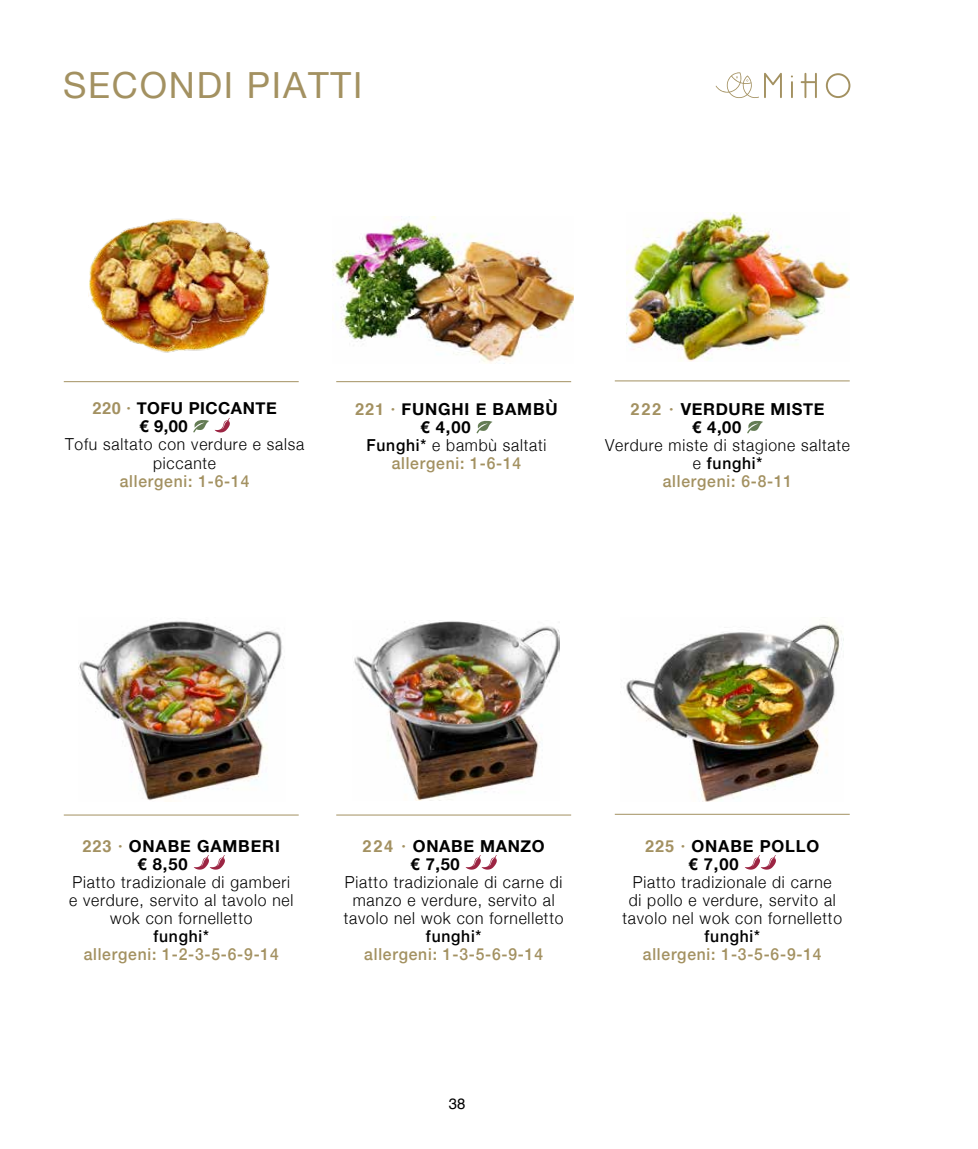
<style>
.page{position:relative;width:978px;height:1149px;background:#fff}
.page>*{position:absolute;margin:0;border:0;box-sizing:border-box;transform-origin:0 0}
.t1{font:36px "Helvetica Neue";letter-spacing:.05em;color:#a39161}
.t2{font:300 16.5px/18px "Helvetica Neue";letter-spacing:.05em;color:#000;text-align:center;scale:.95 1}
.t3{font:700 16.5px/18px "Helvetica Neue";letter-spacing:.04em;color:#000}
.t4{font:500 16.5px "Helvetica Neue";letter-spacing:.05em;color:#a39161;scale:.95 1}
.t5{font:500 16.5px "Helvetica Neue";letter-spacing:.05em;color:#000;scale:.95 1}
.t6{font:15px "Helvetica";color:#000}
.s1{font-family:"Helvetica";color:#a39161}
.s2{font-weight:500}
.s3{font-weight:500;color:#a39161}
</style>
<div class="page">
<svg style="left:801px;top:73px;width:16px;height:25px"></svg>
<svg style="left:826px;top:73px;width:24px;height:25px"></svg>
<svg style="left:791px;top:75px;width:2px;height:23px"></svg>
<svg style="left:716px;top:72px;width:66px;height:26px"></svg>
<img style="left:88px;top:218px;width:182px;height:135px">
<svg style="left:193px;top:420px;width:16px;height:12px"></svg>
<svg style="left:215px;top:418px;width:15px;height:14px"></svg>
<svg style="left:194px;top:855px;width:31px;height:14px"></svg>
<svg style="left:466px;top:855px;width:31px;height:14px"></svg>
<svg style="left:745px;top:855px;width:31px;height:14px"></svg>
<img style="left:626px;top:617px;width:216px;height:184px">
<img style="left:353px;top:621px;width:207px;height:179px">
<img style="left:78px;top:621px;width:204px;height:179px">
<hr style="left:64px;top:814px;width:235px;height:1px;background:#a39161">
<hr style="left:64px;top:381px;width:235px;height:1px;background:#a39161">
<hr style="left:336px;top:814px;width:235px;height:1px;background:#a39161">
<hr style="left:336px;top:381px;width:235px;height:1px;background:#a39161">
<hr style="left:615px;top:813px;width:235px;height:1px;background:#a39161">
<hr style="left:615px;top:380px;width:235px;height:1px;background:#a39161">
<svg style="left:477px;top:420px;width:15px;height:13px"></svg>
<svg style="left:747px;top:420px;width:16px;height:13px"></svg>
<img style="left:332px;top:217px;width:242px;height:146px">
<img style="left:627px;top:213px;width:223px;height:148px">
<h1 class="t1" style="left:63px;top:59px;width:301px">SECONDI PIATTI</h1>
<p class="t3" style="left:139px;top:400px;width:139px;text-indent:-47px"><span class="s1">220 ·</span> TOFU PICCANTE € 9,00</p>
<p class="t2" style="left:65px;top:434px;width:253px">Tofu saltato con verdure e salsa piccante</p>
<p class="t4" style="left:120px;top:467px;width:138px">allergeni: 1-6-14</p>
<p class="t3" style="left:355px;top:401px;width:204px"><span class="s1">221 ·</span> FUNGHI E BAMBÙ</p>
<p class="t3" style="left:420px;top:419px;width:51px">€ 4,00</p>
<p class="t2" style="left:366px;top:435px;width:191px"><span class="s2">Funghi*</span> e bambù saltati</p>
<p class="t4" style="left:392px;top:450px;width:138px">allergeni: 1-6-14</p>
<p class="t3" style="left:692px;top:401px;width:134px;text-indent:-62px"><span class="s1">222 ·</span> VERDURE MISTE € 4,00</p>
<p class="t2" style="left:605px;top:435px;width:259px">Verdure miste di stagione saltate e <span class="s2">funghi*<br></span><span class="s3">allergeni: 6-8-11</span></p>
<p class="t3" style="left:138px;top:836px;width:144px;text-indent:-55px"><span class="s1">223 ·</span> ONABE GAMBERI € 8,50</p>
<p class="t2" style="left:69px;top:871px;width:238px">Piatto tradizionale di gamberi e verdure, servito al tavolo nel wok con fornelletto</p>
<p class="t5" style="left:153px;top:922px;width:60px">funghi*</p>
<p class="t4" style="left:84px;top:940px;width:207px">allergeni: 1-2-3-5-6-9-14</p>
<p class="t3" style="left:411px;top:836px;width:136px;text-indent:-48px"><span class="s1">224 ·</span> ONABE MANZO € 7,50</p>
<p class="t2" style="left:344px;top:871px;width:233px">Piatto tradizionale di carne di manzo e verdure, servito al tavolo nel wok con fornelletto</p>
<p class="t5" style="left:426px;top:922px;width:60px">funghi*</p>
<p class="t4" style="left:364px;top:940px;width:190px">allergeni: 1-3-5-6-9-14</p>
<p class="t6" style="left:449px;top:1091px;width:18px">38</p>
<p class="t3" style="left:689px;top:836px;width:132px;text-indent:-43px"><span class="s1">225 ·</span> ONABE POLLO € 7,00</p>
<p class="t2" style="left:622px;top:871px;width:233px">Piatto tradizionale di carne<br>di pollo e verdure, servito al tavolo nel wok con fornelletto</p>
<p class="t5" style="left:704px;top:922px;width:60px">funghi*</p>
<p class="t4" style="left:643px;top:940px;width:190px">allergeni: 1-3-5-6-9-14</p>
</div>
